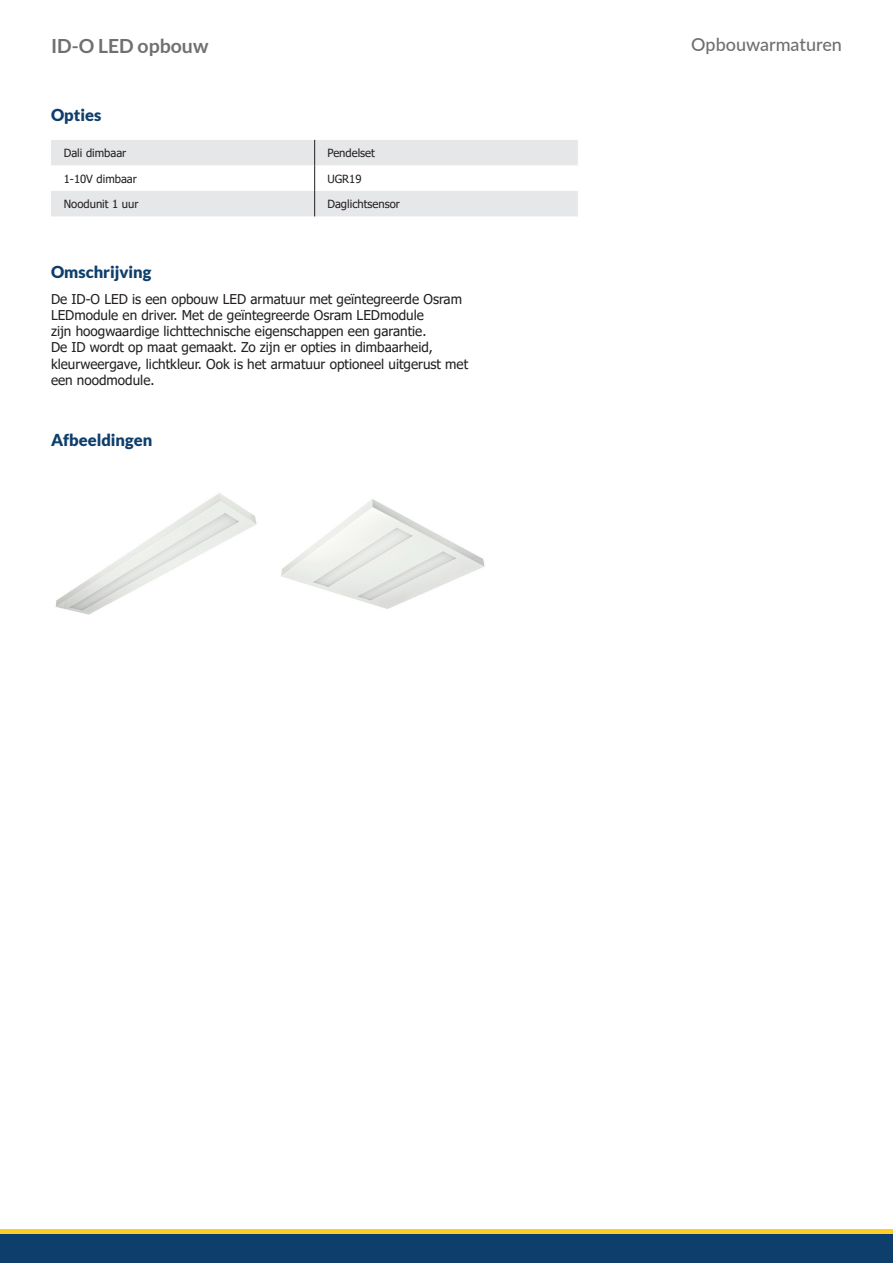
<style>
.page{position:relative;width:893px;height:1263px;background:#fff}
.page>*{position:absolute;margin:0;border:0;box-sizing:border-box;transform-origin:0 0}
.t1{font:700 19.5px "Lato";color:#6f7073}
.t2{font:500 18px "Lato";color:#6f7073}
.t3{font:900 16.5px "Lato";color:#0e3f6c}
.t4{font:13.5px/16.2px "Tahoma";color:#231f20}
.t5{font:11.25px "Tahoma";color:#231f20}
</style>
<div class="page">
<div style="left:0;top:1233px;width:893px;height:30px;background:#0e3f6c"></div>
<hr style="left:0;top:1229px;width:893px;height:4px;background:#fecd26">
<img style="left:55px;top:493px;width:202px;height:122px">
<img style="left:281px;top:499px;width:204px;height:110px">
<svg style="left:51px;top:140px;width:527px;height:76px"></svg>
<h1 class="t1" style="left:51px;top:34px;width:159px">ID-O LED opbouw</h1>
<h2 class="t2" style="left:691px;top:32px;width:152px">Opbouwarmaturen</h2>
<p class="t3" style="left:51px;top:106px;width:52px">Opties</p>
<p class="t5" style="left:64px;top:145px;width:64px">Dali dimbaar</p>
<p class="t5" style="left:327px;top:145px;width:49px">Pendelset</p>
<p class="t5" style="left:64px;top:171px;width:75px">1-10V dimbaar</p>
<p class="t5" style="left:327px;top:171px;width:36px">UGR19</p>
<p class="t5" style="left:64px;top:197px;width:76px">Noodunit 1 uur</p>
<p class="t5" style="left:327px;top:197px;width:74px">Daglichtsensor</p>
<p class="t3" style="left:51px;top:262px;width:102px">Omschrijving</p>
<p class="t4" style="left:51px;top:292px;width:419px">De ID-O LED is een opbouw LED armatuur met geïntegreerde Osram LEDmodule en driver. Met de geïntegreerde Osram LEDmodule<br>zijn hoogwaardige lichttechnische eigenschappen een garantie.<br>De ID wordt op maat gemaakt. Zo zijn er opties in dimbaarheid, kleurweergave, lichtkleur. Ook is het armatuur optioneel uitgerust met een noodmodule.</p>
<p class="t3" style="left:51px;top:430px;width:103px">Afbeeldingen</p>
</div>
